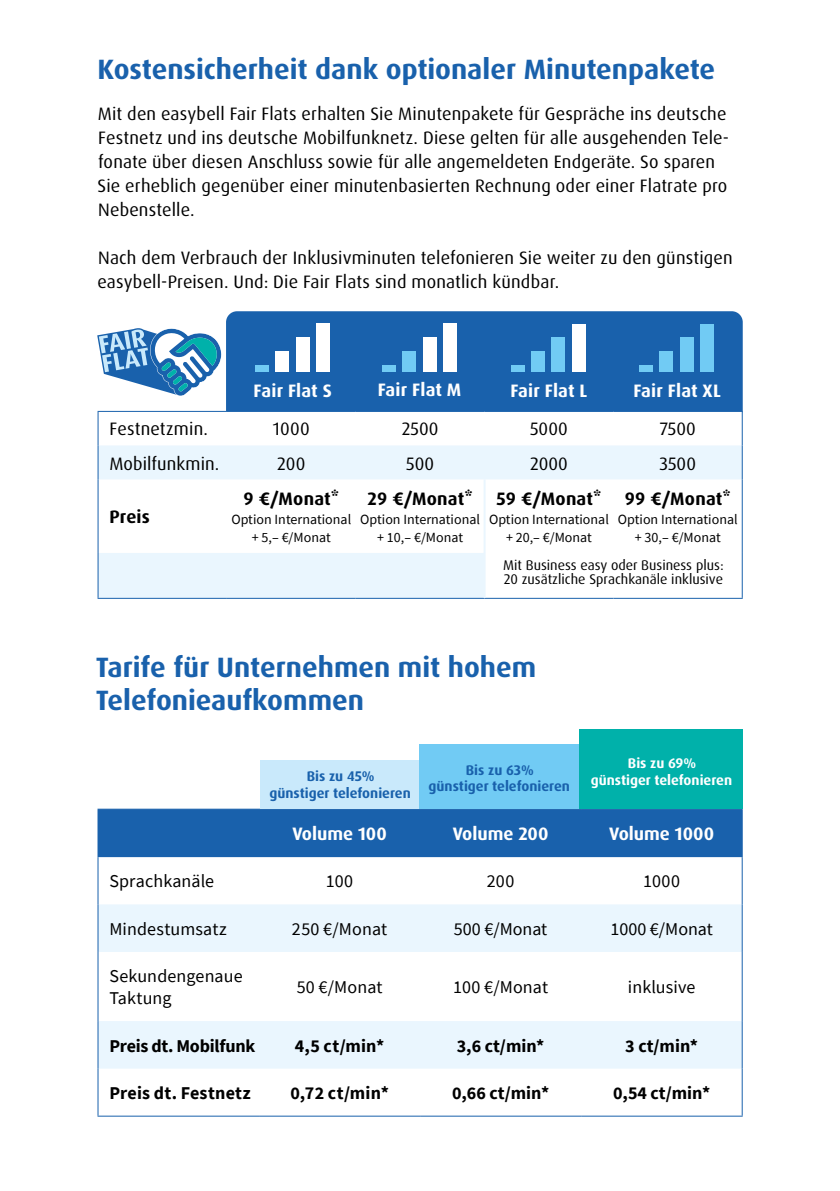
<style>
.page{position:relative;width:840px;height:1191px;background:#fff}
.page>*{position:absolute;margin:0;border:0;box-sizing:border-box;transform-origin:0 0}
.t1{font:700 28px/33.6px "Dax OT";color:#1961ac}
.t2{font:18px/24px "Dax OT";letter-spacing:.01em;color:#000}
.t3{font:18px/21.6px "Source Sans Pro";letter-spacing:.005em;color:#000}
.t4{font:700 18px "Source Sans Pro";color:#000}
.t5{font:700 18px "Dax OT";letter-spacing:.005em;color:#fff}
.t6{font:700 18px "Dax OT";letter-spacing:.01em;color:#000}
.t7{font:14px/17.4px "Source Sans Pro";color:#000;text-align:center}
.t8{font:14px/14px "Dax OT";color:#000}
.t9{font:700 14px/16.8px "Dax OT";color:#1961ac;text-align:center}
.t10{font:700 14px/16.8px "Dax OT";color:#fff;text-align:center}
</style>
<div class="page">
<div style="left:98px;top:809px;width:643px;height:48px;background:#1961ac"></div>
<svg style="left:98px;top:857px;width:643px;height:258px"></svg>
<svg style="left:98px;top:904px;width:643px;height:164px;fill:#eaf6fe"></svg>
<hr style="left:97px;top:809px;width:1px;height:48px;background:#1961ac">
<hr style="left:741px;top:809px;width:1px;height:48px;background:#1961ac">
<hr style="left:97px;top:857px;width:1px;height:47px;background:#1961ac">
<hr style="left:741px;top:857px;width:1px;height:47px;background:#1961ac">
<hr style="left:97px;top:904px;width:1px;height:48px;background:#1961ac">
<hr style="left:741px;top:904px;width:1px;height:48px;background:#1961ac">
<hr style="left:97px;top:952px;width:1px;height:69px;background:#1961ac">
<hr style="left:741px;top:952px;width:1px;height:69px;background:#1961ac">
<hr style="left:97px;top:1021px;width:1px;height:47px;background:#1961ac">
<hr style="left:741px;top:1021px;width:1px;height:47px;background:#1961ac">
<hr style="left:97px;top:1068px;width:1px;height:47px;background:#1961ac">
<hr style="left:741px;top:1068px;width:1px;height:47px;background:#1961ac">
<hr style="left:97px;top:808px;width:162px;height:1px;background:#1961ac">
<hr style="left:259px;top:808px;width:161px;height:1px;background:#1961ac">
<hr style="left:581px;top:808px;width:161px;height:1px;background:#1961ac">
<hr style="left:420px;top:808px;width:161px;height:1px;background:#1961ac">
<hr style="left:97px;top:1115px;width:162px;height:1px;background:#1961ac">
<hr style="left:259px;top:1115px;width:161px;height:1px;background:#1961ac">
<hr style="left:420px;top:1115px;width:161px;height:1px;background:#1961ac">
<hr style="left:581px;top:1115px;width:161px;height:1px;background:#1961ac">
<div style="left:260px;top:760px;width:159px;height:48px;background:#c9e9fb"></div>
<div style="left:419px;top:744px;width:160px;height:64px;background:#71cbf4"></div>
<div style="left:579px;top:729px;width:163px;height:79px;background:#00b1aa"></div>
<svg style="left:97px;top:328px;width:125px;height:68px"></svg>
<div style="left:226px;top:311px;width:516px;height:100px;background:#1961ac"></div>
<svg style="left:98px;top:445px;width:643px;height:153px"></svg>
<div style="left:484px;top:553px;width:257px;height:45px;background:#fff"></div>
<hr style="left:97px;top:412px;width:1px;height:33px;background:#1961ac">
<hr style="left:741px;top:412px;width:1px;height:33px;background:#1961ac">
<hr style="left:97px;top:445px;width:1px;height:34px;background:#1961ac">
<hr style="left:741px;top:445px;width:1px;height:34px;background:#1961ac">
<hr style="left:97px;top:479px;width:1px;height:74px;background:#1961ac">
<hr style="left:741px;top:479px;width:1px;height:74px;background:#1961ac">
<hr style="left:97px;top:553px;width:1px;height:45px;background:#1961ac">
<hr style="left:741px;top:553px;width:1px;height:45px;background:#1961ac">
<hr style="left:97px;top:411px;width:130px;height:1px;background:#1961ac">
<hr style="left:227px;top:411px;width:128px;height:1px;background:#1961ac">
<hr style="left:484px;top:411px;width:129px;height:1px;background:#1961ac">
<hr style="left:613px;top:411px;width:129px;height:1px;background:#1961ac">
<hr style="left:97px;top:598px;width:130px;height:1px;background:#1961ac">
<hr style="left:227px;top:598px;width:128px;height:1px;background:#1961ac">
<hr style="left:484px;top:598px;width:129px;height:1px;background:#1961ac">
<hr style="left:613px;top:598px;width:129px;height:1px;background:#1961ac">
<hr style="left:355px;top:411px;width:129px;height:1px;background:#1961ac">
<hr style="left:355px;top:598px;width:129px;height:1px;background:#1961ac">
<hr style="left:483px;top:479px;width:2px;height:74px;background:#eaf6fe">
<hr style="left:483px;top:553px;width:2px;height:45px;background:#eaf6fe">
<div style="left:275px;top:351px;width:14px;height:20px;background:#fff"></div>
<div style="left:255px;top:364px;width:13px;height:7px;background:#71cbf4"></div>
<div style="left:295px;top:337px;width:14px;height:34px;background:#fff"></div>
<div style="left:316px;top:323px;width:14px;height:48px;background:#fff"></div>
<div style="left:402px;top:351px;width:14px;height:20px;background:#71cbf4"></div>
<div style="left:381px;top:364px;width:14px;height:7px;background:#71cbf4"></div>
<div style="left:422px;top:337px;width:14px;height:34px;background:#fff"></div>
<div style="left:443px;top:323px;width:13px;height:48px;background:#fff"></div>
<div style="left:531px;top:351px;width:13px;height:20px;background:#71cbf4"></div>
<div style="left:510px;top:365px;width:14px;height:6px;background:#71cbf4"></div>
<div style="left:551px;top:337px;width:14px;height:34px;background:#71cbf4"></div>
<div style="left:571px;top:324px;width:14px;height:47px;background:#fff"></div>
<div style="left:659px;top:351px;width:14px;height:20px;background:#71cbf4"></div>
<div style="left:639px;top:365px;width:13px;height:6px;background:#71cbf4"></div>
<div style="left:679px;top:337px;width:14px;height:34px;background:#71cbf4"></div>
<div style="left:699px;top:324px;width:14px;height:47px;background:#71cbf4"></div>
<h1 class="t1" style="left:98px;top:52px;width:618px">Kostensicherheit dank optionaler Minutenpakete</h1>
<p class="t2" style="left:98px;top:102px;width:632px">Mit den easybell Fair Flats erhalten Sie Minutenpakete für Gespräche ins deutsche Festnetz und ins deutsche Mobilfunknetz. Diese gelten für alle ausgehenden Tele&shy;fonate über diesen Anschluss sowie für alle angemeldeten Endgeräte. So sparen Sie erheblich gegenüber einer minutenbasierten Rechnung oder einer Flatrate pro Nebenstelle.</p>
<p class="t2" style="left:97px;top:246px;width:636px">Nach dem Verbrauch der Inklusivminuten telefonieren Sie weiter zu den günstigen easybell-Preisen. Und: Die Fair Flats sind monatlich kündbar.</p>
<p class="t5" style="left:253px;top:379px;width:80px">Fair Flat S</p>
<p class="t5" style="left:377px;top:378px;width:85px">Fair Flat M</p>
<p class="t5" style="left:510px;top:379px;width:78px">Fair Flat L</p>
<p class="t5" style="left:633px;top:379px;width:89px">Fair Flat XL</p>
<p class="t2" style="left:109px;top:417px;width:100px">Festnetzmin.</p>
<p class="t2" style="left:273px;top:417px;width:38px">1000</p>
<p class="t2" style="left:401px;top:417px;width:38px">2500</p>
<p class="t2" style="left:529px;top:417px;width:39px">5000</p>
<p class="t2" style="left:659px;top:417px;width:38px">7500</p>
<p class="t2" style="left:109px;top:451px;width:111px">Mobilfunkmin.</p>
<p class="t2" style="left:277px;top:451px;width:30px">200</p>
<p class="t2" style="left:406px;top:451px;width:29px">500</p>
<p class="t2" style="left:530px;top:451px;width:39px">2000</p>
<p class="t2" style="left:659px;top:451px;width:38px">3500</p>
<p class="t6" style="left:109px;top:505px;width:42px">Preis</p>
<p class="t6" style="left:243px;top:487px;width:97px">9 €/Monat*</p>
<p class="t7" style="left:231px;top:511px;width:121px">Option International + 5,– €/Monat</p>
<p class="t6" style="left:367px;top:487px;width:106px">29 €/Monat*</p>
<p class="t7" style="left:360px;top:511px;width:121px">Option International + 10,– €/Monat</p>
<p class="t6" style="left:496px;top:487px;width:106px">59 €/Monat*</p>
<p class="t7" style="left:488px;top:511px;width:121px">Option International + 20,– €/Monat</p>
<p class="t6" style="left:624px;top:487px;width:107px">99 €/Monat*</p>
<p class="t7" style="left:617px;top:511px;width:121px">Option International + 30,– €/Monat</p>
<p class="t8" style="left:503px;top:558px;width:222px">Mit Business easy oder Business plus:<br>20 zusätzliche Sprachkanäle inklusive</p>
<h1 class="t1" style="left:96px;top:650px;width:442px">Tarife für Unternehmen mit hohem<br>Telefonieaufkommen</h1>
<p class="t9" style="left:269px;top:768px;width:143px">Bis zu 45%<br>günstiger telefonieren</p>
<p class="t9" style="left:428px;top:761px;width:143px">Bis zu 63%<br>günstiger telefonieren</p>
<p class="t10" style="left:590px;top:755px;width:143px">Bis zu 69%<br>günstiger telefonieren</p>
<p class="t5" style="left:292px;top:822px;width:96px">Volume 100</p>
<p class="t5" style="left:452px;top:822px;width:97px">Volume 200</p>
<p class="t5" style="left:609px;top:822px;width:106px">Volume 1000</p>
<p class="t3" style="left:109px;top:870px;width:106px">Sprachkanäle</p>
<p class="t3" style="left:326px;top:870px;width:29px">100</p>
<p class="t3" style="left:486px;top:870px;width:29px">200</p>
<p class="t3" style="left:643px;top:870px;width:38px">1000</p>
<p class="t3" style="left:109px;top:918px;width:119px">Mindestumsatz</p>
<p class="t3" style="left:292px;top:918px;width:97px">250 €/Monat</p>
<p class="t3" style="left:453px;top:918px;width:95px">500 €/Monat</p>
<p class="t3" style="left:610px;top:918px;width:104px">1000 €/Monat</p>
<p class="t3" style="left:109px;top:965px;width:135px">Sekundengenaue<br>Taktung</p>
<p class="t3" style="left:296px;top:976px;width:87px">50 €/Monat</p>
<p class="t3" style="left:453px;top:976px;width:96px">100 €/Monat</p>
<p class="t3" style="left:627px;top:976px;width:69px">inklusive</p>
<p class="t4" style="left:109px;top:1033px;width:147px">Preis dt. Mobilfunk</p>
<p class="t4" style="left:294px;top:1033px;width:91px">4,5 ct/min*</p>
<p class="t4" style="left:456px;top:1033px;width:89px">3,6 ct/min*</p>
<p class="t4" style="left:625px;top:1033px;width:74px">3 ct/min*</p>
<p class="t4" style="left:109px;top:1081px;width:143px">Preis dt. Festnetz</p>
<p class="t4" style="left:290px;top:1081px;width:100px">0,72 ct/min*</p>
<p class="t4" style="left:452px;top:1081px;width:99px">0,66 ct/min*</p>
<p class="t4" style="left:612px;top:1081px;width:99px">0,54 ct/min*</p>
</div>
